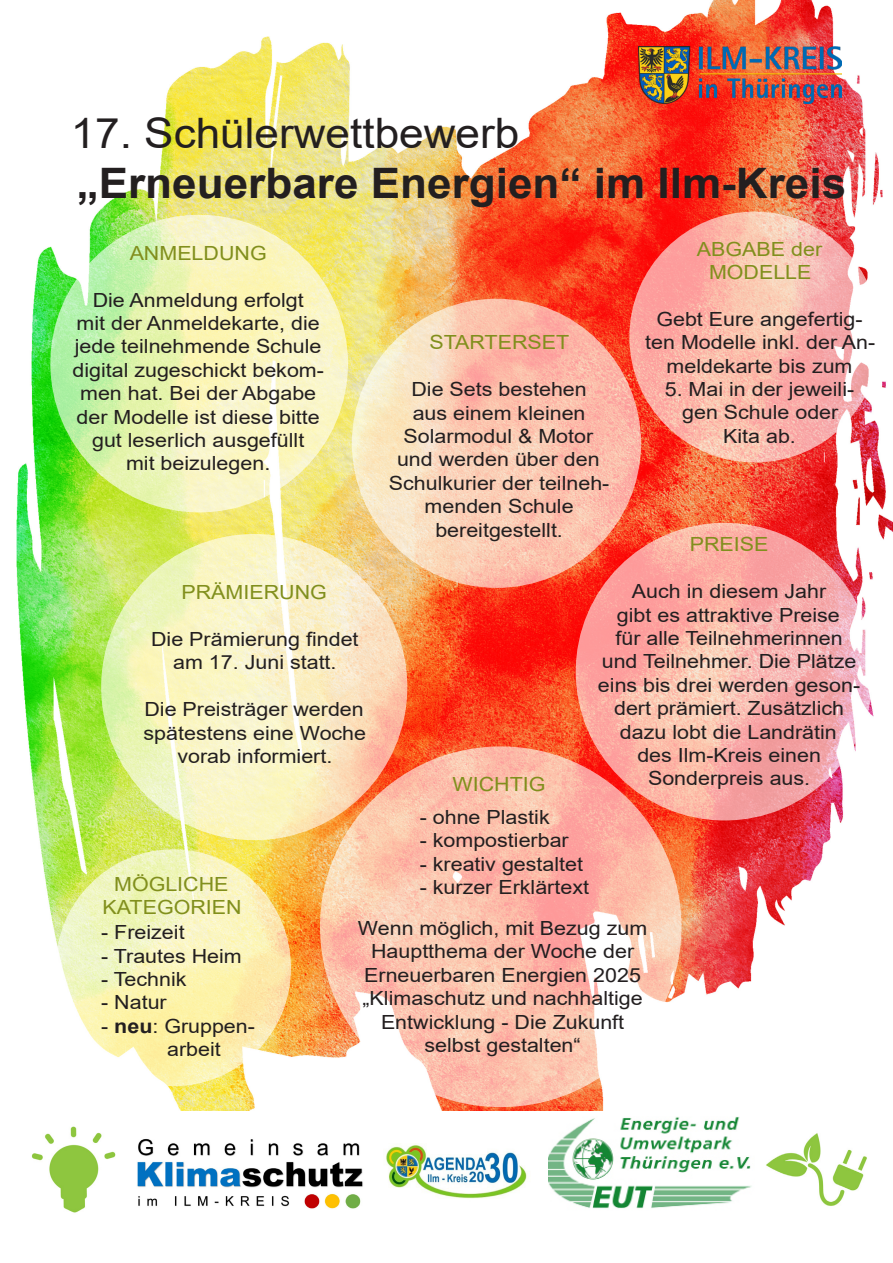
<style>
.page{position:relative;width:893px;height:1263px;background:#fff}
.page>*{position:absolute;margin:0;border:0;box-sizing:border-box;transform-origin:0 0}
.t1{font:700 42px "Arial";color:#231f20;scale:1.05 1}
.t2{font:42px "Arial";color:#231f20;scale:1.05 1}
.t3{font:19.5px/23.4px "Arial";color:#231f20;text-align:center;scale:1.1 1}
.t4{font:19.5px/23.4px "Arial";color:#818f1d;text-align:center;scale:1.1 1}
.s1{font-weight:700}
</style>
<div class="page">
<img style="left:16px;top:0;width:877px;height:1111px">
<img style="left:31px;top:1126px;width:85px;height:87px">
<img style="left:137px;top:1139px;width:226px;height:70px">
<img style="left:766px;top:1133px;width:101px;height:73px">
<img style="left:548px;top:1117px;width:204px;height:92px">
<svg style="left:53px;top:217px;width:293px;height:293px"></svg>
<svg style="left:103px;top:536px;width:302px;height:302px"></svg>
<svg style="left:579px;top:526px;width:291px;height:291px"></svg>
<svg style="left:632px;top:214px;width:246px;height:246px"></svg>
<svg style="left:355px;top:302px;width:283px;height:283px"></svg>
<svg style="left:322px;top:749px;width:357px;height:356px"></svg>
<svg style="left:58px;top:851px;width:231px;height:233px"></svg>
<img style="left:386px;top:1145px;width:141px;height:54px">
<img style="left:639px;top:46px;width:202px;height:58px">
<p class="t2" style="left:71px;top:104px;width:429px">17. Schülerwettbewerb</p>
<p class="t1" style="left:77px;top:154px;width:734px">„Erneuerbare Energien“ im Ilm-Kreis</p>
<p class="t4" style="left:130px;top:241px;width:126px">ANMELDUNG</p>
<p class="t3" style="left:72px;top:288px;width:230px">Die Anmeldung erfolgt<br>mit der Anmeldekarte, die jede teilnehmende Schule digital zugeschickt bekom&shy;men hat. Bei der Abgabe der Modelle ist diese bitte gut leserlich ausgefüllt</p>
<p class="t3" style="left:126px;top:452px;width:133px">mit beizulegen.</p>
<p class="t4" style="left:697px;top:237px;width:115px">ABGABE der<br>MODELLE</p>
<p class="t3" style="left:645px;top:307px;width:211px">Gebt Eure angefertig&shy;ten Modelle inkl. der An&shy;meldekarte bis zum</p>
<p class="t3" style="left:665px;top:377px;width:174px">5. Mai in der jeweili&shy;gen Schule oder<br>Kita ab.</p>
<p class="t4" style="left:429px;top:331px;width:129px">STARTERSET</p>
<p class="t3" style="left:389px;top:378px;width:202px">Die Sets bestehen<br>aus einem kleinen<br>Solarmodul &amp; Motor und werden über den<br>Schulkurier der teilneh&shy;menden Schule</p>
<p class="t3" style="left:435px;top:518px;width:117px">bereitgestellt.</p>
<p class="t4" style="left:690px;top:533px;width:73px">PREISE</p>
<p class="t3" style="left:598px;top:579px;width:240px">Auch in diesem Jahr<br>gibt es attraktive Preise<br>für alle Teilnehmerinnen und Teilnehmer. Die Plätze eins bis drei werden geson&shy;dert prämiert. Zusätzlich dazu lobt die Landrätin<br>des Ilm-Kreis einen<br>Sonderpreis aus.</p>
<p class="t4" style="left:181px;top:580px;width:134px">PRÄMIERUNG</p>
<p class="t3" style="left:151px;top:627px;width:190px">Die Prämierung findet am 17. Juni statt.</p>
<p class="t3" style="left:144px;top:697px;width:201px">Die Preisträger werden</p>
<p class="t3" style="left:144px;top:721px;width:204px">spätestens eine Woche</p>
<p class="t3" style="left:177px;top:744px;width:142px">vorab informiert.</p>
<p class="t4" style="left:453px;top:772px;width:86px">WICHTIG</p>
<p class="t4" style="left:103px;top:872px;width:128px">MÖGLICHE<br>KATEGORIEN</p>
<p class="t3" style="left:101px;top:920px;width:77px">- Freizeit</p>
<p class="t3" style="left:101px;top:944px;width:129px">- Trautes Heim</p>
<p class="t3" style="left:101px;top:967px;width:79px">- Technik</p>
<p class="t3" style="left:101px;top:991px;width:61px">- Natur</p>
<p class="t3" style="left:167px;top:1014px;width:81px;text-align:left;text-indent:-66px">- <span class="s1">neu</span>: Gruppen&shy;arbeit</p>
<p class="t3" style="left:420px;top:805px;width:120px">- ohne Plastik</p>
<p class="t3" style="left:420px;top:828px;width:137px">- kompostierbar</p>
<p class="t3" style="left:420px;top:852px;width:150px">- kreativ gestaltet</p>
<p class="t3" style="left:420px;top:875px;width:155px">- kurzer Erklärtext</p>
<p class="t3" style="left:358px;top:916px;width:264px">Wenn möglich, mit Bezug zum<br>Hauptthema der Woche der</p>
<p class="t3" style="left:364px;top:963px;width:253px">Erneuerbaren Energien 2025</p>
<p class="t3" style="left:362px;top:986px;width:256px">„Klimaschutz und nachhaltige<br>Entwicklung - Die Zukunft</p>
<p class="t3" style="left:424px;top:1033px;width:143px">selbst gestalten“</p>
</div>
